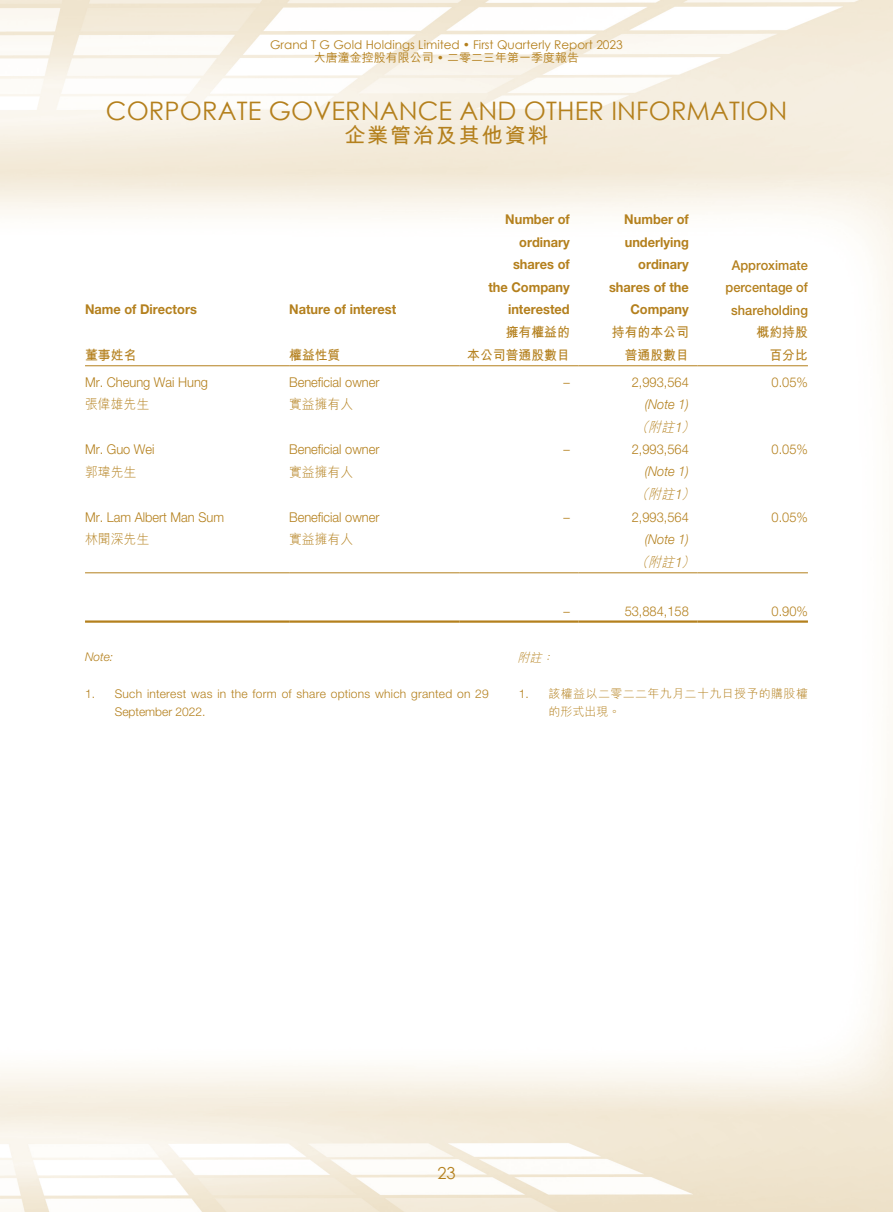
<style>
.page{position:relative;width:893px;height:1212px;background:#fff}
.page>*{position:absolute;margin:0;border:0;box-sizing:border-box;transform-origin:0 0}
.t1{font:25.5px "Century Gothic";letter-spacing:.005em;color:#b4801d}
.t2{font:700 21px "M Hei HK";letter-spacing:.09em;color:#b4801d}
.t3{font:16.5px "Century Gothic";color:#b4801d}
.t4{font:300 13.5px "Helvetica Neue LT Std";color:#b4801d;scale:.95 1}
.t5{font:700 13.5px/22.5px "Helvetica Neue LT Std";color:#b4801d;text-align:right;scale:.95 1}
.t6{font:700 13.5px/22.5px "M Hei HK";color:#b4801d;text-align:right;scale:.95 1}
.t7{font:500 13.5px/22.5px "Helvetica Neue LT Std";color:#b4801d;text-align:center;scale:.95 1}
.t8{font:300 13.5px "M Hei HK";color:#b4801d;scale:.95 1}
.t9{font:italic 300 13.5px "Helvetica Neue LT Std";color:#b4801d;scale:.95 1}
.t10{font:italic 300 13.5px "M Hei HK";color:#b4801d;scale:.95 1}
.t11{font:300 12px/18px "Helvetica Neue LT Std";letter-spacing:.02em;color:#b4801d}
.t12{font:12px "Century Gothic";color:#b4801d}
.t13{font:300 12px/18px "M Hei HK";letter-spacing:.03em;color:#b4801d}
.t14{font:500 12px "M Hei HK";color:#b4801d}
.t15{font:italic 300 12px "Helvetica Neue LT Std";color:#b4801d}
.t16{font:italic 300 12px "M Hei HK";color:#b4801d}
.s1{font-family:"Century Gothic";font-weight:400}
.s2{font-family:"Helvetica Neue LT Std"}
</style>
<div class="page">
<hr style="left:85px;top:365px;width:204px;height:1px;background:#b4801d">
<hr style="left:289px;top:365px;width:170px;height:1px;background:#b4801d">
<hr style="left:459px;top:365px;width:119px;height:1px;background:#b4801d">
<hr style="left:578px;top:365px;width:119px;height:1px;background:#b4801d">
<hr style="left:697px;top:365px;width:111px;height:1px;background:#b4801d">
<hr style="left:85px;top:572px;width:204px;height:1px;background:#b4801d">
<hr style="left:289px;top:572px;width:170px;height:1px;background:#b4801d">
<hr style="left:459px;top:572px;width:119px;height:1px;background:#b4801d">
<hr style="left:578px;top:572px;width:119px;height:1px;background:#b4801d">
<hr style="left:697px;top:572px;width:111px;height:1px;background:#b4801d">
<hr style="left:85px;top:620px;width:204px;height:3px;background:#b4801d">
<hr style="left:289px;top:620px;width:170px;height:3px;background:#b4801d">
<hr style="left:459px;top:620px;width:119px;height:3px;background:#b4801d">
<hr style="left:578px;top:620px;width:119px;height:3px;background:#b4801d">
<hr style="left:697px;top:620px;width:111px;height:3px;background:#b4801d">
<p class="t12" style="left:270px;top:36px;width:354px">Grand T G Gold Holdings Limited • First Quarterly Report 2023</p>
<p class="t14" style="left:314px;top:49px;width:267px">大唐潼金控股有限公司 <span class="s1">•</span> 二零二三年第一季度報告</p>
<h1 class="t1" style="left:106px;top:93px;width:683px">CORPORATE GOVERNANCE AND OTHER INFORMATION</h1>
<h2 class="t2" style="left:344px;top:120px;width:206px">企業管治及其他資料</h2>
<p class="t5" style="left:85px;top:298px;width:119px">Name of Directors</p>
<p class="t5" style="left:289px;top:298px;width:114px">Nature of interest</p>
<p class="t6" style="left:85px;top:343px;width:56px">董事姓名</p>
<p class="t6" style="left:289px;top:343px;width:55px">權益性質</p>
<p class="t5" style="left:488px;top:208px;width:87px">Number of ordinary shares of<br>the Company interested</p>
<p class="t5" style="left:609px;top:208px;width:86px">Number of underlying ordinary shares of the<br>Company</p>
<p class="t7" style="left:725px;top:254px;width:88px">Approximate percentage of shareholding</p>
<p class="t6" style="left:467px;top:320px;width:110px">擁有權益的<br>本公司普通股數目</p>
<p class="t6" style="left:612px;top:320px;width:83px">持有的本公司普通股數目</p>
<p class="t6" style="left:757px;top:320px;width:56px">概約持股百分比</p>
<p class="t4" style="left:85px;top:374px;width:131px">Mr. Cheung Wai Hung</p>
<p class="t4" style="left:289px;top:374px;width:97px">Beneficial owner</p>
<p class="t4" style="left:563px;top:374px;width:8px">–</p>
<p class="t4" style="left:632px;top:374px;width:62px">2,993,564</p>
<p class="t4" style="left:772px;top:374px;width:40px">0.05%</p>
<p class="t8" style="left:85px;top:398px;width:69px">張偉雄先生</p>
<p class="t8" style="left:289px;top:398px;width:69px">實益擁有人</p>
<p class="t9" style="left:645px;top:396px;width:48px">(Note 1)</p>
<p class="t10" style="left:635px;top:420px;width:67px">（附註<span class="s2">1</span>）</p>
<p class="t4" style="left:85px;top:441px;width:75px">Mr. Guo Wei</p>
<p class="t4" style="left:289px;top:441px;width:97px">Beneficial owner</p>
<p class="t4" style="left:563px;top:441px;width:8px">–</p>
<p class="t4" style="left:632px;top:441px;width:62px">2,993,564</p>
<p class="t4" style="left:772px;top:441px;width:40px">0.05%</p>
<p class="t8" style="left:85px;top:465px;width:56px">郭瑋先生</p>
<p class="t8" style="left:289px;top:465px;width:69px">實益擁有人</p>
<p class="t9" style="left:645px;top:463px;width:48px">(Note 1)</p>
<p class="t10" style="left:635px;top:488px;width:67px">（附註<span class="s2">1</span>）</p>
<p class="t4" style="left:85px;top:509px;width:148px">Mr. Lam Albert Man Sum</p>
<p class="t4" style="left:289px;top:509px;width:97px">Beneficial owner</p>
<p class="t4" style="left:563px;top:509px;width:8px">–</p>
<p class="t4" style="left:632px;top:509px;width:62px">2,993,564</p>
<p class="t4" style="left:772px;top:509px;width:40px">0.05%</p>
<p class="t8" style="left:85px;top:533px;width:69px">林聞深先生</p>
<p class="t8" style="left:289px;top:533px;width:69px">實益擁有人</p>
<p class="t9" style="left:645px;top:531px;width:48px">(Note 1)</p>
<p class="t10" style="left:635px;top:555px;width:67px">（附註<span class="s2">1</span>）</p>
<p class="t15" style="left:85px;top:650px;width:30px">Note:</p>
<p class="t11" style="left:115px;top:684px;width:376px;text-indent:-30px">1. Such interest was in the form of share options which granted on 29<br>September 2022.</p>
<p class="t4" style="left:563px;top:603px;width:8px">–</p>
<p class="t4" style="left:625px;top:603px;width:69px">53,884,158</p>
<p class="t4" style="left:772px;top:603px;width:40px">0.90%</p>
<p class="t16" style="left:518px;top:652px;width:41px">附註：</p>
<p class="t13" style="left:549px;top:685px;width:261px;text-indent:-30px"><span class="s2">1.</span> 該權益以二零二二年九月二十九日授予的購股權的形式出現。</p>
<p class="t3" style="left:437px;top:1162px;width:20px">23</p>
</div>
